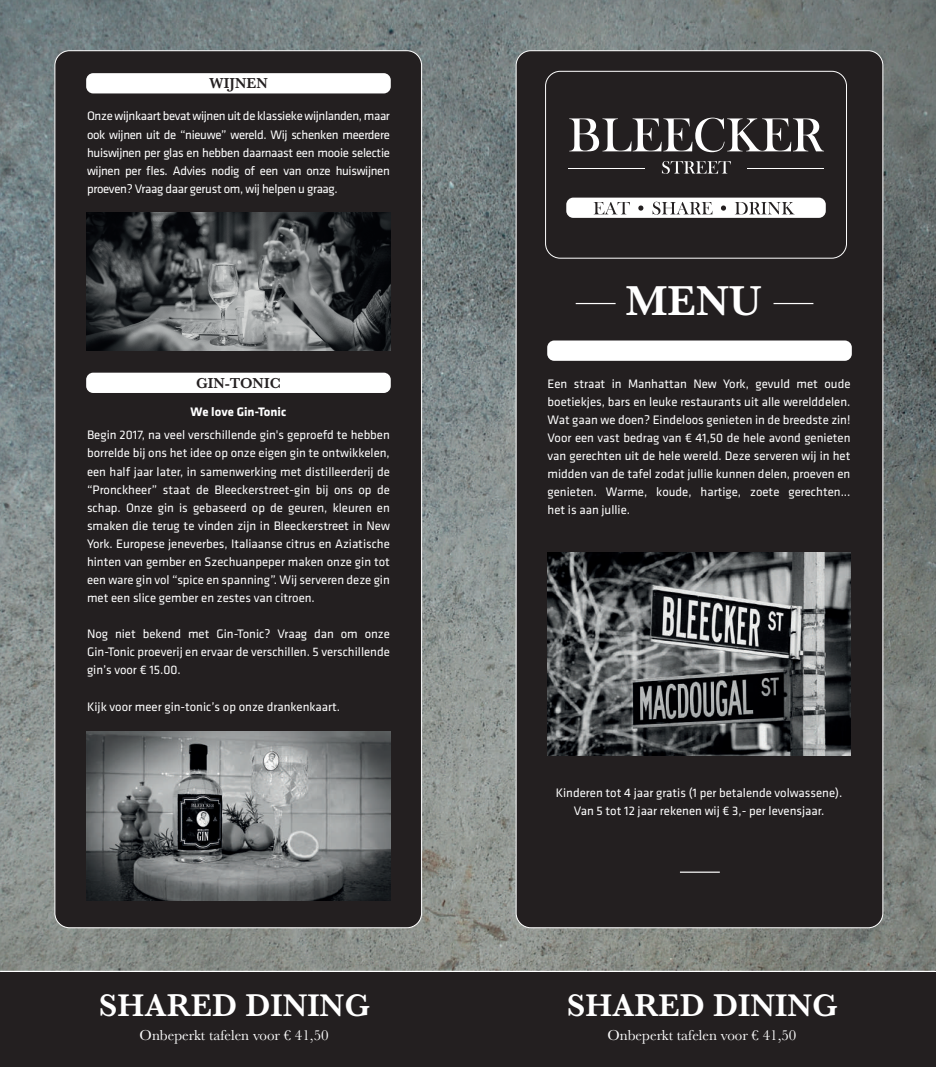
<style>
.page{position:relative;width:936px;height:1067px;background:#fff}
.page>*{position:absolute;margin:0;border:0;box-sizing:border-box;transform-origin:0 0}
.t1{font:600 43.5px "Baskerville";color:#fff}
.t2{font:600 32.5px "Baskerville";color:#fff}
.t3{font:15px "Baskerville";color:#fff}
.t4{font:600 15px "Baskerville";color:#231f20}
.t5{font:12.75px/18.1px "Klavika Basic";color:#fff;text-align:justify}
.t6{font:700 12.75px "Klavika Basic";color:#fff}
</style>
<div class="page">
<img style="left:0;top:0;width:935px;height:1067px">
<hr style="left:0;top:970px;width:935px;height:3px;background:#fff">
<div style="left:0;top:972px;width:935px;height:94px;background:#231f20"></div>
<div style="left:55px;top:51px;width:366px;height:876px;background:#231f20;border-radius:15px"></div>
<div style="left:86px;top:73px;width:305px;height:20px;background:#fff;border-radius:7px"></div>
<div style="left:86px;top:373px;width:305px;height:20px;background:#fff;border-radius:7px"></div>
<div style="left:516px;top:51px;width:366px;height:876px;background:#231f20;border-radius:15px"></div>
<div style="left:545px;top:71px;width:301px;height:187px;border:1px solid #fff;border-radius:15px"></div>
<svg style="left:569px;top:118px;width:255px;height:34px"></svg>
<svg style="left:662px;top:161px;width:69px;height:13px"></svg>
<hr style="left:747px;top:168px;width:77px;height:1px;background:#fff">
<hr style="left:568px;top:168px;width:76px;height:1px;background:#fff">
<div style="left:566px;top:198px;width:259px;height:20px;background:#fff;border-radius:7px"></div>
<svg style="left:593px;top:202px;width:37px;height:12px"></svg>
<svg style="left:638px;top:205px;width:5px;height:6px"></svg>
<svg style="left:652px;top:202px;width:60px;height:13px"></svg>
<svg style="left:721px;top:205px;width:5px;height:6px"></svg>
<svg style="left:734px;top:202px;width:60px;height:12px"></svg>
<div style="left:547px;top:340px;width:304px;height:21px;background:#fff;border-radius:7px"></div>
<hr style="left:575px;top:303px;width:40px;height:1px;background:#fff">
<hr style="left:773px;top:303px;width:40px;height:1px;background:#fff">
<img style="left:547px;top:553px;width:303px;height:202px">
<hr style="left:680px;top:871px;width:39px;height:1px;background:#fff">
<img style="left:86px;top:732px;width:305px;height:168px">
<img style="left:86px;top:212px;width:305px;height:138px">
<p class="t4" style="left:209px;top:73px;width:60px">WIJNEN</p>
<p class="t5" style="left:87px;top:107px;width:304px">Onze wijnkaart bevat wijnen uit de klassieke wijnlanden, maar ook wijnen uit de “nieuwe” wereld. Wij schenken meerdere huiswijnen per glas en hebben daarnaast een mooie selectie wijnen per fles. Advies nodig of een van onze huiswijnen proeven? Vraag daar gerust om, wij helpen u graag.</p>
<p class="t4" style="left:196px;top:372px;width:86px">GIN-TONIC</p>
<p class="t6" style="left:191px;top:403px;width:97px">We love Gin-Tonic</p>
<p class="t5" style="left:87px;top:426px;width:304px">Begin 2017, na veel verschillende gin's geproefd te hebben borrelde bij ons het idee op onze eigen gin te ontwikkelen, een half jaar later, in samenwerking met distilleerderij de “Pronckheer” staat de Bleeckerstreet-gin bij ons op de schap. Onze gin is gebaseerd op de geuren, kleuren en smaken die terug te vinden zijn in Bleeckerstreet in New York. Europese jeneverbes, Italiaanse citrus en Aziatische hinten van gember en Szechuanpeper maken onze gin tot een ware gin vol “spice en spanning”. Wij serveren deze gin met een slice gember en zestes van citroen.</p>
<p class="t5" style="left:87px;top:624px;width:304px">Nog niet bekend met Gin-Tonic? Vraag dan om onze Gin-Tonic proeverij en ervaar de verschillen. 5 verschillende gin’s voor € 15.00.</p>
<p class="t5" style="left:87px;top:697px;width:255px">Kijk voor meer gin-tonic’s op onze drankenkaart.</p>
<h2 class="t2" style="left:99px;top:982px;width:272px">SHARED DINING</h2>
<p class="t3" style="left:140px;top:1025px;width:190px">Onbeperkt tafelen voor € 41,50</p>
<h1 class="t1" style="left:625px;top:270px;width:138px">MENU</h1>
<p class="t5" style="left:547px;top:374px;width:304px">Een straat in Manhattan New York, gevuld met oude boetiekjes, bars en leuke restaurants uit alle werelddelen.<br>Wat gaan we doen? Eindeloos genieten in de breedste zin!<br>Voor een vast bedrag van € 41,50 de hele avond genieten van gerechten uit de hele wereld. Deze serveren wij in het midden van de tafel zodat jullie kunnen delen, proeven en genieten. Warme, koude, hartige, zoete gerechten... het is aan jullie.</p>
<p class="t5" style="left:555px;top:783px;width:288px;text-align:center">Kinderen tot 4 jaar gratis (1 per betalende volwassene).<br>Van 5 tot 12 jaar rekenen wij € 3,- per levensjaar.</p>
<h2 class="t2" style="left:566px;top:982px;width:272px">SHARED DINING</h2>
<p class="t3" style="left:607px;top:1025px;width:190px">Onbeperkt tafelen voor € 41,50</p>
</div>
